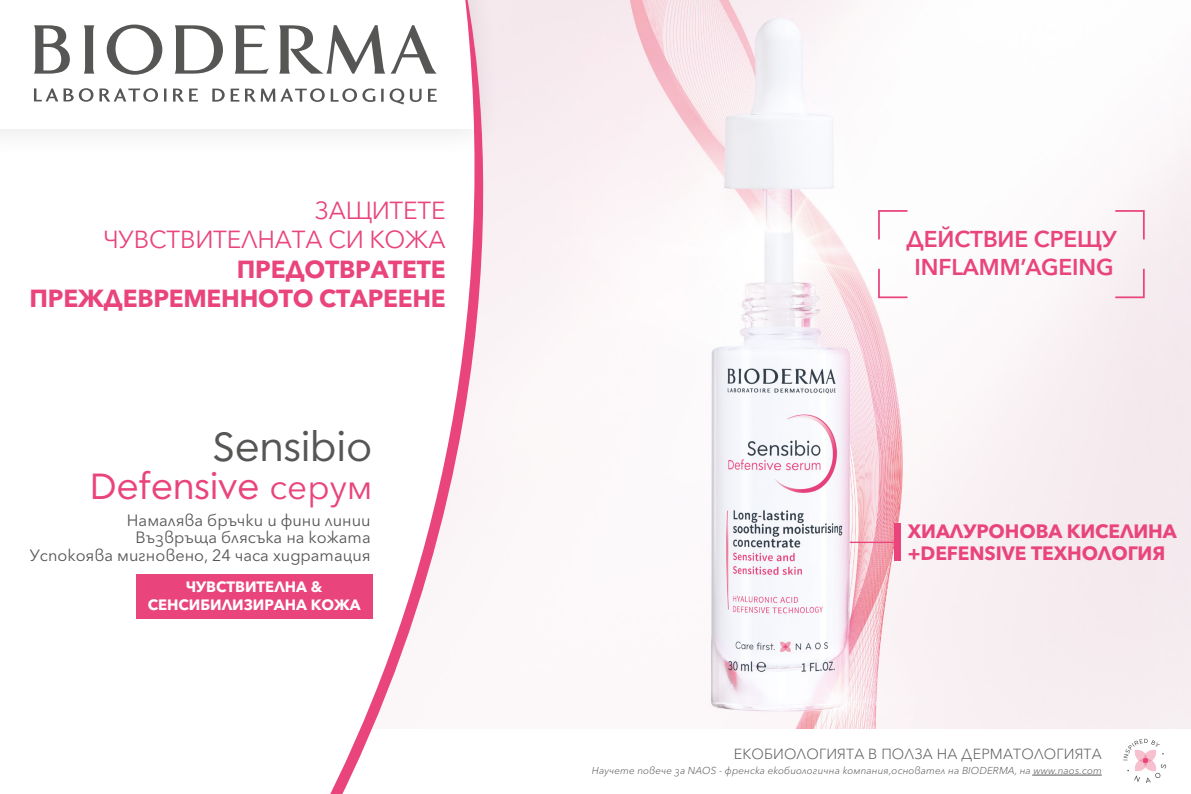
<style>
.page{position:relative;width:1191px;height:794px;background:#fff}
.page>*{position:absolute;margin:0;border:0;box-sizing:border-box;transform-origin:0 0}
.t1{font:39.2px "Bioderma";color:#565655}
.t2{font:35.18px "Bioderma";color:#e9447c}
.t3{font:700 24.5px/29.4px "Avenir Next Cyr";letter-spacing:-.01em;color:#e9447c;text-align:right}
.t4{font:24.5px/29.4px "Avenir Next Cyr";letter-spacing:-.01em;color:#e9447c;text-align:right}
.t5{font:600 22.75px/28px "Avenir Next Cyr";letter-spacing:-.005em;color:#e9447c;text-align:center}
.t6{font:700 19.25px/22.9px "Avenir Next Cyr";letter-spacing:-.005em;color:#e9447c}
.t7{font:16.28px/17.7px "Avenir Next Cyr";color:#565655;text-align:right}
.t8{font:700 14.88px/17.7px "Avenir Next Cyr";color:#fff;text-align:center}
.t9{font:300 14.53px "Avenir Next Cyr";letter-spacing:.01em;color:#565655}
.t10{font:italic 300 9.97px "Avenir Next Cyr";letter-spacing:.01em;color:#565655}
.s1{font-family:"Avenir Next Cyr"}
</style>
<div class="page">
<img style="left:560px;top:0;width:631px;height:729px">
<svg style="left:107px;top:25px;width:55px;height:50px"></svg>
<svg style="left:34px;top:25px;width:36px;height:49px"></svg>
<svg style="left:235px;top:25px;width:34px;height:49px"></svg>
<svg style="left:175px;top:25px;width:48px;height:49px"></svg>
<svg style="left:84px;top:25px;width:10px;height:49px"></svg>
<svg style="left:279px;top:25px;width:39px;height:49px"></svg>
<svg style="left:34px;top:88px;width:24px;height:13px"></svg>
<svg style="left:64px;top:88px;width:29px;height:14px"></svg>
<svg style="left:99px;top:88px;width:59px;height:14px"></svg>
<svg style="left:164px;top:89px;width:2px;height:13px"></svg>
<svg style="left:173px;top:89px;width:25px;height:13px"></svg>
<svg style="left:212px;top:89px;width:13px;height:13px"></svg>
<svg style="left:231px;top:89px;width:8px;height:13px"></svg>
<svg style="left:245px;top:88px;width:73px;height:14px"></svg>
<svg style="left:1123px;top:739px;width:43px;height:44px"></svg>
<svg style="left:318px;top:0;width:242px;height:794px"></svg>
<svg style="left:877px;top:209px;width:32px;height:32px"></svg>
<svg style="left:877px;top:267px;width:32px;height:32px"></svg>
<svg style="left:1113px;top:209px;width:32px;height:32px"></svg>
<svg style="left:1113px;top:267px;width:32px;height:32px"></svg>
<hr style="left:850px;top:542px;width:48px;height:1px;background:#e9447c">
<div style="left:894px;top:523px;width:7px;height:38px;background:#e9447c"></div>
<div style="left:136px;top:574px;width:236px;height:45px;background:#e9447c"></div>
<hr style="left:1032px;top:774px;width:69px;height:1px;background:#565655">
<h3 class="t4" style="left:103px;top:193px;width:344px">ЗАЩИТЕТЕ<br>ЧУВСТВИТЕЛНАТА СИ КОЖА</h3>
<h3 class="t3" style="left:30px;top:252px;width:418px">ПРЕДОТВРАТЕТЕ<br>ПРЕЖДЕВРЕМЕННОТО СТАРЕЕНЕ</h3>
<h1 class="t1" style="left:212px;top:425px;width:161px">Sensibio</h1>
<h2 class="t2" style="left:90px;top:466px;width:284px">Defensive <span class="s1">серум</span></h2>
<h3 class="t7" style="left:30px;top:509px;width:342px">Намалява бръчки и фини линии<br>Възвръща блясъка на кожата<br>Успокоява мигновено, 24 часа хидратация</h3>
<h3 class="t8" style="left:148px;top:577px;width:214px">ЧУВСТВИТЕЛНА &amp;<br>СЕНСИБИЛИЗИРАНА КОЖА</h3>
<h3 class="t5" style="left:906px;top:223px;width:212px">ДЕЙСТВИЕ СРЕЩУ<br>INFLAMM’AGEING</h3>
<h3 class="t6" style="left:908px;top:517px;width:270px">ХИАЛУРОНОВА КИСЕЛИНА +DEFENSIVE ТЕХНОЛОГИЯ</h3>
<h3 class="t9" style="left:733px;top:742px;width:369px">ЕКОБИОЛОГИЯТА В ПОЛЗА НА ДЕРМАТОЛОГИЯТА</h3>
<p class="t10" style="left:592px;top:763px;width:511px">Научете повече за NAOS - френска екобиологична компания,основател на BIODERMA, на www.naos.com</p>
</div>
